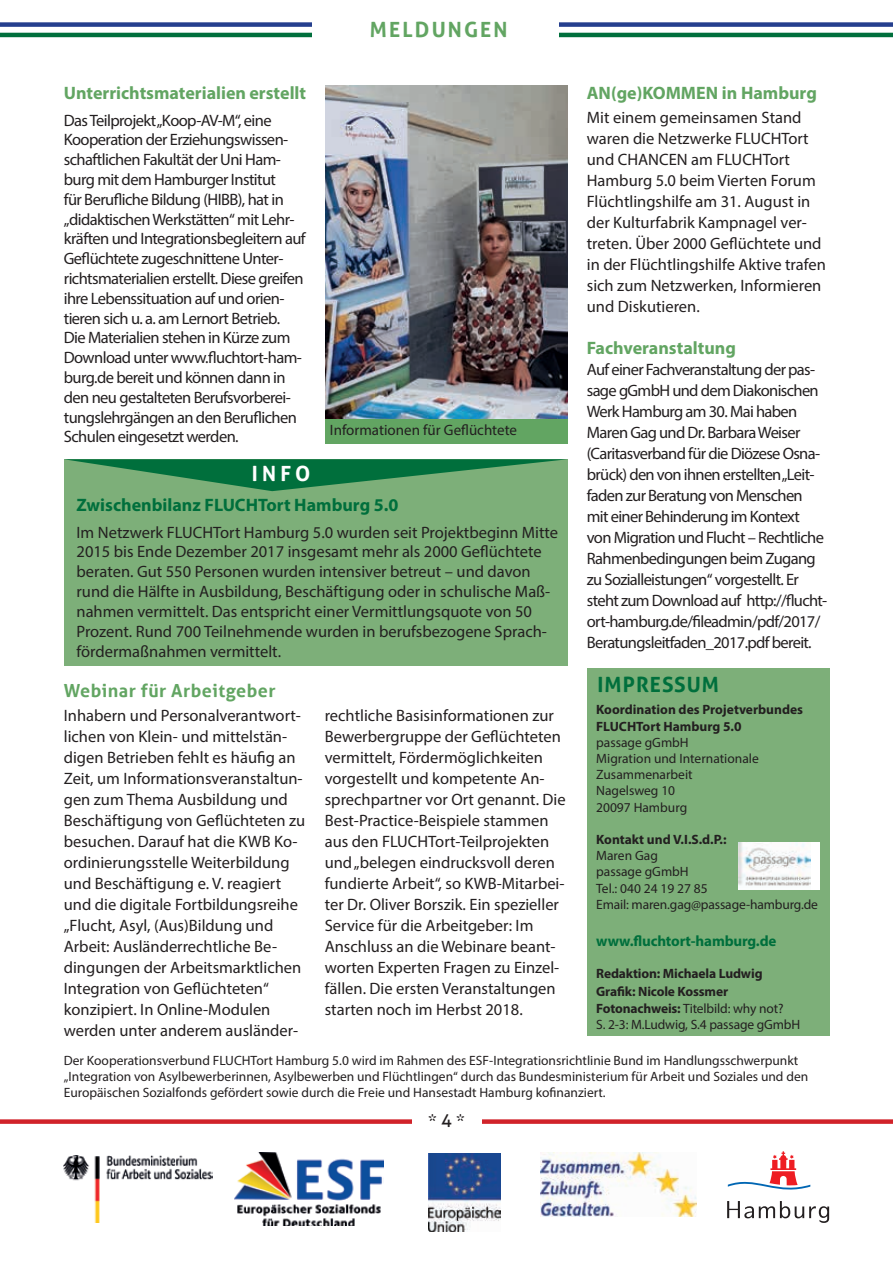
<style>
.page{position:relative;width:893px;height:1263px;background:#fff}
.page>*{position:absolute;margin:0;border:0;box-sizing:border-box;transform-origin:0 0}
.t1{font:700 21px "Aller";letter-spacing:.1em;color:#62a562}
.t2{font:700 21px "Aller";letter-spacing:.05em;color:#006f3c}
.t3{font:700 21px "Aller";color:#fff}
.t4{font:700 18px "Myriad Pro";color:#62a562}
.t5{font:700 18px "Myriad Pro";color:#006f3c}
.t6{font:700 18px "Aller";letter-spacing:.025em;color:#62a562}
.t7{font:18px "Aller";color:#231f20}
.t8{font:16.5px/21px "Myriad Pro";color:#231f20}
.t9{font:16.5px/19.8px "Myriad Pro";letter-spacing:-.035em;color:#231f20}
.t10{font:16.5px/21px "Myriad Pro";letter-spacing:-.04em;color:#231f20}
.t11{font:15px "Myriad Pro";color:#231f20}
.t12{font:700 15px "Myriad Pro";letter-spacing:-.01em;color:#006f3c}
.t13{font:13.5px/16.2px "Myriad Pro";color:#231f20}
.t14{font:700 13.5px/16.2px "Myriad Pro";letter-spacing:-.005em;color:#231f20}
.s1{font-weight:700}
</style>
<div class="page">
<img style="left:325px;top:85px;width:243px;height:334px">
<div style="left:325px;top:419px;width:243px;height:24px;background:#62a562"></div>
<div style="left:0;top:1119px;width:893px;height:5px;background:#d1232a"></div>
<div style="left:412px;top:1097px;width:70px;height:43px;background:#fff"></div>
<div style="left:0;top:22px;width:893px;height:5px;background:#253f8e"></div>
<hr style="left:0;top:33px;width:893px;height:4px;background:#006f3c">
<div style="left:313px;top:9px;width:246px;height:40px;background:#fff"></div>
<div style="left:587px;top:668px;width:242px;height:367px;background:#7daf79"></div>
<div style="left:64px;top:459px;width:504px;height:206px;background:#7daf79"></div>
<svg style="left:64px;top:459px;width:503px;height:32px"></svg>
<img style="left:64px;top:1155px;width:149px;height:67px">
<img style="left:235px;top:1152px;width:149px;height:74px">
<img style="left:428px;top:1153px;width:73px;height:78px">
<img style="left:540px;top:1152px;width:156px;height:65px">
<svg style="left:727px;top:1201px;width:102px;height:22px"></svg>
<svg style="left:728px;top:1151px;width:82px;height:39px"></svg>
<div style="left:739px;top:842px;width:81px;height:48px;background:#fff"></div>
<img style="left:739px;top:842px;width:71px;height:44px">
<p class="t1" style="left:370px;top:17px;width:139px">MELDUNGEN</p>
<p class="t4" style="left:64px;top:81px;width:244px">Unterrichtsmaterialien erstellt</p>
<p class="t4" style="left:587px;top:81px;width:232px">AN(ge)KOMMEN in Hamburg</p>
<p class="t9" style="left:64px;top:110px;width:243px">Das Teilprojekt „Koop-AV-M“, eine Kooperation der Erziehungswissen&shy;schaftlichen Fakultät der Uni Ham&shy;burg mit dem Hamburger Institut<br>für Berufliche Bildung (HIBB), hat in „didaktischen Werkstätten“ mit Lehr&shy;kräften und Integrationsbegleitern auf Geflüchtete zugeschnittene Unter&shy;richtsmaterialien erstellt. Diese greifen ihre Lebenssituation auf und orien&shy;tieren sich u. a. am Lernort Betrieb.<br>Die Materialien stehen in Kürze zum Download unter www.fluchtort-ham&shy;burg.de bereit und können dann in den neu gestalteten Berufsvorberei&shy;tungslehrgängen an den Beruflichen Schulen eingesetzt werden.</p>
<p class="t8" style="left:587px;top:107px;width:241px">Mit einem gemeinsamen Stand waren die Netzwerke FLUCHTort und CHANCEN am FLUCHTort<br>Hamburg 5.0 beim Vierten Forum<br>Flüchtlingshilfe am 31. August in der Kulturfabrik Kampnagel ver&shy;treten. Über 2000 Geflüchtete und in der Flüchtlingshilfe Aktive trafen sich zum Netzwerken, Informieren und Diskutieren.</p>
<p class="t4" style="left:587px;top:336px;width:151px">Fachveranstaltung</p>
<p class="t10" style="left:587px;top:359px;width:242px">Auf einer Fachveranstaltung der pas&shy;sage gGmbH und dem Diakonischen Werk Hamburg am 30. Mai haben Maren Gag und Dr. Barbara Weiser (Caritasverband für die Diözese Osna&shy;brück) den von ihnen erstellten „Leit&shy;faden zur Beratung von Menschen mit einer Behinderung im Kontext von Migration und Flucht – Rechtliche Rahmenbedingungen beim Zugang zu Sozialleistungen“ vorgestellt. Er steht zum Download auf http://flucht&shy;ort-hamburg.de/fileadmin/pdf/2017/ Beratungsleitfaden_2017.pdf bereit.</p>
<p class="t11" style="left:330px;top:421px;width:189px">Informationen für Geflüchtete</p>
<p class="t3" style="left:252px;top:461px;width:60px">INFO</p>
<p class="t5" style="left:77px;top:493px;width:323px">Zwischenbilanz FLUCHTort Hamburg 5.0</p>
<p class="t8" style="left:77px;top:522px;width:483px;line-height:19.8px">Im Netzwerk FLUCHTort Hamburg 5.0 wurden seit Projektbeginn Mitte 2015 bis Ende Dezember 2017 insgesamt mehr als 2000 Geflüchtete beraten. Gut 550 Personen wurden intensiver betreut – und davon rund die Hälfte in Ausbildung, Beschäftigung oder in schulische Maß&shy;nahmen vermittelt. Das entspricht einer Vermittlungsquote von 50<br>Prozent. Rund 700 Teilnehmende wurden in berufsbezogene Sprach&shy;fördermaßnahmen vermittelt.</p>
<p class="t2" style="left:597px;top:672px;width:123px">IMPRESSUM</p>
<p class="t14" style="left:596px;top:701px;width:208px">Koordination des Projetverbundes<br>FLUCHTort Hamburg 5.0</p>
<p class="t13" style="left:596px;top:734px;width:164px">passage gGmbH<br>Migration und Internationale<br>Zusammenarbeit<br>Nagelsweg 10<br>20097 Hamburg</p>
<p class="t14" style="left:596px;top:831px;width:132px">Kontakt und V.I.S.d.P.:</p>
<p class="t13" style="left:596px;top:847px;width:223px">Maren Gag<br>passage gGmbH<br>Tel.: 040 24 19 27 85<br>Email: maren.gag@passage-hamburg.de</p>
<p class="t12" style="left:596px;top:931px;width:182px">www.fluchtort-hamburg.de</p>
<p class="t14" style="left:596px;top:964px;width:168px;line-height:18px">Redaktion: Michaela Ludwig<br>Grafik: Nicole Kossmer</p>
<p class="t13" style="left:596px;top:1000px;width:206px"><span class="s1">Fotonachweis:</span> Titelbild: why not?<br>S. 2-3: M.Ludwig, S.4 passage gGmbH</p>
<p class="t13" style="left:64px;top:1052px;width:746px">Der Kooperationsverbund FLUCHTort Hamburg 5.0 wird im Rahmen des ESF-Integrationsrichtlinie Bund im Handlungsschwerpunkt „Integration von Asylbewerberinnen, Asylbewerben und Flüchtlingen“ durch das Bundesministerium für Arbeit und Soziales und den<br>Europäischen Sozialfonds gefördert sowie durch die Freie und Hansestadt Hamburg kofinanziert.</p>
<p class="t6" style="left:64px;top:680px;width:213px">Webinar für Arbeitgeber</p>
<p class="t8" style="left:64px;top:705px;width:243px">Inhabern und Personalverantwort&shy;lichen von Klein- und mittelstän&shy;digen Betrieben fehlt es häufig an Zeit, um Informationsveranstaltun&shy;gen zum Thema Ausbildung und Beschäftigung von Geflüchteten zu besuchen. Darauf hat die KWB Ko&shy;ordinierungsstelle Weiterbildung und Beschäftigung e. V. reagiert und die digitale Fortbildungsreihe „Flucht, Asyl, (Aus)Bildung und Arbeit: Ausländerrechtliche Be&shy;dingungen der Arbeitsmarktlichen Integration von Geflüchteten“ konzipiert. In Online-Modulen werden unter anderem ausländer-</p>
<p class="t8" style="left:325px;top:705px;width:243px">rechtliche Basisinformationen zur Bewerbergruppe der Geflüchteten vermittelt, Fördermöglichkeiten vorgestellt und kompetente An&shy;sprechpartner vor Ort genannt. Die Best-Practice-Beispiele stammen aus den FLUCHTort-Teilprojekten und „belegen eindrucksvoll deren fundierte Arbeit“, so KWB-Mitarbei&shy;ter Dr. Oliver Borszik. Ein spezieller Service für die Arbeitgeber: Im Anschluss an die Webinare beant&shy;worten Experten Fragen zu Einzel&shy;fällen. Die ersten Veranstaltungen starten noch im Herbst 2018.</p>
<p class="t7" style="left:428px;top:1110px;width:38px">* 4 *</p>
</div>
